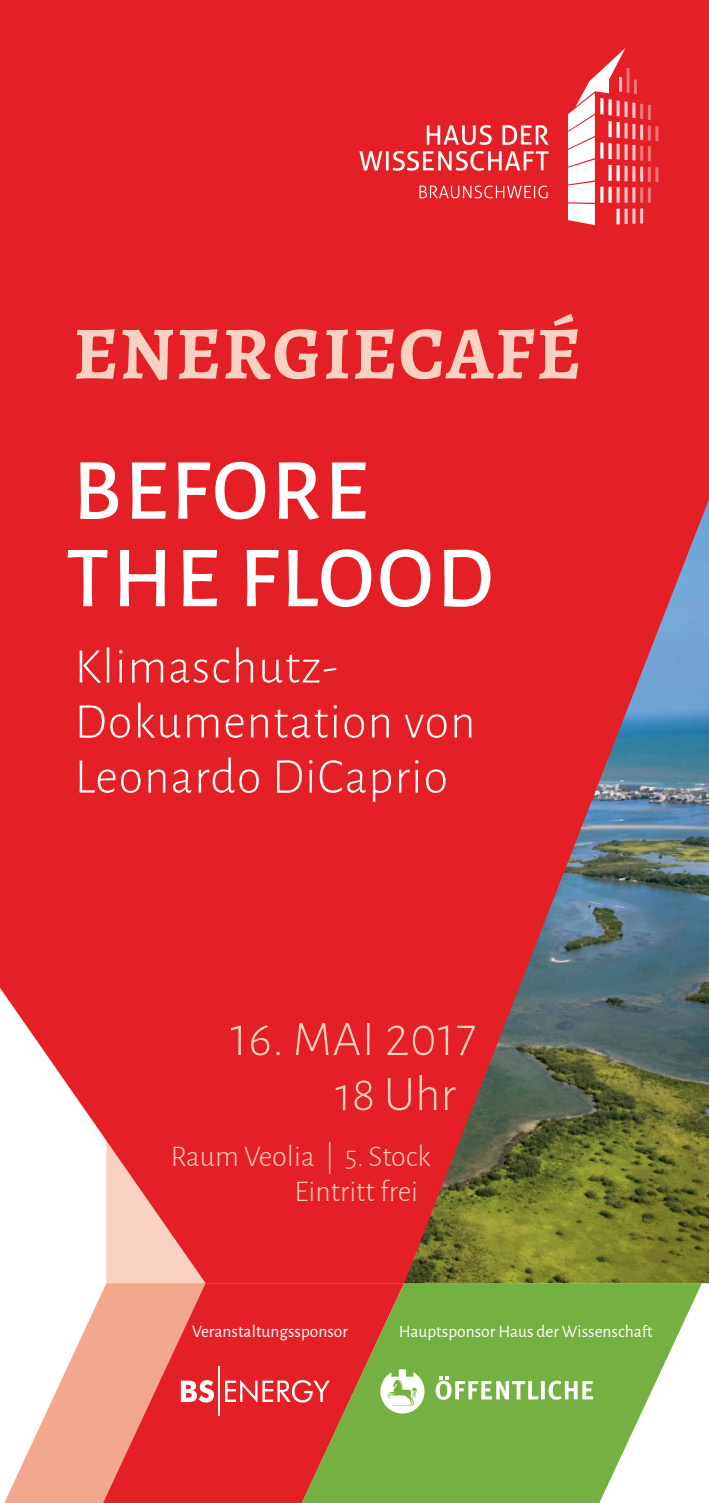
<style>
.page{position:relative;width:709px;height:1503px;background:#fff}
.page>*{position:absolute;margin:0;border:0;box-sizing:border-box;transform-origin:0 0}
.t1{font:500 87.5px/87.5px "Alegreya Sans";letter-spacing:.035em;color:#fff}
.t2{font:700 75px "Alegreya";letter-spacing:.02em;color:#f9d1c0}
.t3{font:300 50px/55px "Alegreya Sans";letter-spacing:.02em;color:#fff}
.t4{font:300 50px/55px "Alegreya Sans";letter-spacing:.015em;color:#f9d1c0}
.t5{font:300 30px/35px "Alegreya Sans";color:#f9d1c0}
.t6{font:17.5px "Alegreya Sans";color:#fff}
</style>
<div class="page">
<div style="left:0;top:0;width:709px;height:1283px;background:#e41f25"></div>
<div style="left:206px;top:1283px;width:95px;height:219px;background:#e41f25"></div>
<svg style="left:301px;top:1283px;width:401px;height:219px;background:#96a858"></svg>
<svg style="left:5px;top:1283px;width:201px;height:219px;fill:#f3a88e"></svg>
<svg style="left:181px;top:1379px;width:149px;height:23px"></svg>
<hr style="left:218px;top:1366px;width:2px;height:50px;background:#fff">
<svg style="left:380px;top:1369px;width:44px;height:44px"></svg>
<svg style="left:435px;top:1376px;width:158px;height:23px"></svg>
<img style="left:404px;top:499px;width:305px;height:784px">
<hr style="left:626px;top:68px;width:3px;height:25px;background:#fff">
<hr style="left:634px;top:79px;width:3px;height:15px;background:#fff">
<svg style="left:568px;top:48px;width:57px;height:177px"></svg>
<hr style="left:600px;top:98px;width:3px;height:17px;background:#fff">
<hr style="left:608px;top:99px;width:3px;height:16px;background:#fff">
<hr style="left:616px;top:100px;width:3px;height:16px;background:#fff">
<hr style="left:624px;top:101px;width:3px;height:16px;background:#fff">
<hr style="left:632px;top:102px;width:3px;height:16px;background:#fff">
<hr style="left:640px;top:104px;width:3px;height:15px;background:#fff">
<hr style="left:648px;top:105px;width:3px;height:15px;background:#fff">
<hr style="left:624px;top:209px;width:3px;height:15px;background:#fff">
<hr style="left:655px;top:126px;width:3px;height:15px;background:#fff">
<hr style="left:648px;top:125px;width:3px;height:16px;background:#fff">
<hr style="left:640px;top:124px;width:3px;height:16px;background:#fff">
<hr style="left:632px;top:124px;width:3px;height:15px;background:#fff">
<hr style="left:624px;top:123px;width:3px;height:16px;background:#fff">
<hr style="left:616px;top:122px;width:3px;height:16px;background:#fff">
<hr style="left:608px;top:121px;width:3px;height:16px;background:#fff">
<hr style="left:632px;top:208px;width:3px;height:16px;background:#fff">
<hr style="left:600px;top:142px;width:3px;height:17px;background:#fff">
<hr style="left:608px;top:143px;width:3px;height:16px;background:#fff">
<hr style="left:616px;top:144px;width:3px;height:15px;background:#fff">
<hr style="left:624px;top:144px;width:3px;height:16px;background:#fff">
<hr style="left:632px;top:145px;width:3px;height:15px;background:#fff">
<hr style="left:640px;top:145px;width:3px;height:16px;background:#fff">
<hr style="left:648px;top:146px;width:3px;height:15px;background:#fff">
<hr style="left:640px;top:208px;width:3px;height:16px;background:#fff">
<hr style="left:655px;top:167px;width:3px;height:15px;background:#fff">
<hr style="left:648px;top:167px;width:3px;height:15px;background:#fff">
<hr style="left:640px;top:166px;width:3px;height:16px;background:#fff">
<hr style="left:632px;top:166px;width:3px;height:15px;background:#fff">
<hr style="left:624px;top:166px;width:3px;height:15px;background:#fff">
<hr style="left:616px;top:165px;width:3px;height:16px;background:#fff">
<hr style="left:608px;top:165px;width:3px;height:16px;background:#fff">
<hr style="left:648px;top:188px;width:3px;height:15px;background:#fff">
<hr style="left:600px;top:187px;width:3px;height:16px;background:#fff">
<hr style="left:608px;top:187px;width:3px;height:16px;background:#fff">
<hr style="left:616px;top:187px;width:3px;height:16px;background:#fff">
<hr style="left:624px;top:187px;width:3px;height:16px;background:#fff">
<hr style="left:632px;top:187px;width:3px;height:16px;background:#fff">
<hr style="left:640px;top:187px;width:3px;height:16px;background:#fff">
<hr style="left:616px;top:209px;width:3px;height:15px;background:#fff">
<svg style="left:419px;top:186px;width:128px;height:12px;background:#ea585c"></svg>
<svg style="left:359px;top:151px;width:189px;height:20px"></svg>
<svg style="left:427px;top:125px;width:121px;height:20px"></svg>
<h2 class="t2" style="left:73px;top:305px;width:509px">ENERGIECAFÉ</h2>
<h1 class="t1" style="left:66px;top:442px;width:429px">BEFORE<br>THE FLOOD</h1>
<h3 class="t3" style="left:75px;top:637px;width:402px">Klimaschutz-<br>Dokumentation von<br>Leonardo DiCaprio</h3>
<h3 class="t4" style="left:335px;top:1010px;width:143px;text-indent:-105px">16. MAI 2017<br>18 Uhr</h3>
<h3 class="t5" style="left:294px;top:1138px;width:138px;text-indent:-124px">Raum Veolia | 5. Stock<br>Eintritt frei</h3>
<p class="t6" style="left:192px;top:1319px;width:158px">Veranstaltungssponsor</p>
<p class="t6" style="left:399px;top:1319px;width:255px">Hauptsponsor Haus der Wissenschaft</p>
</div>
